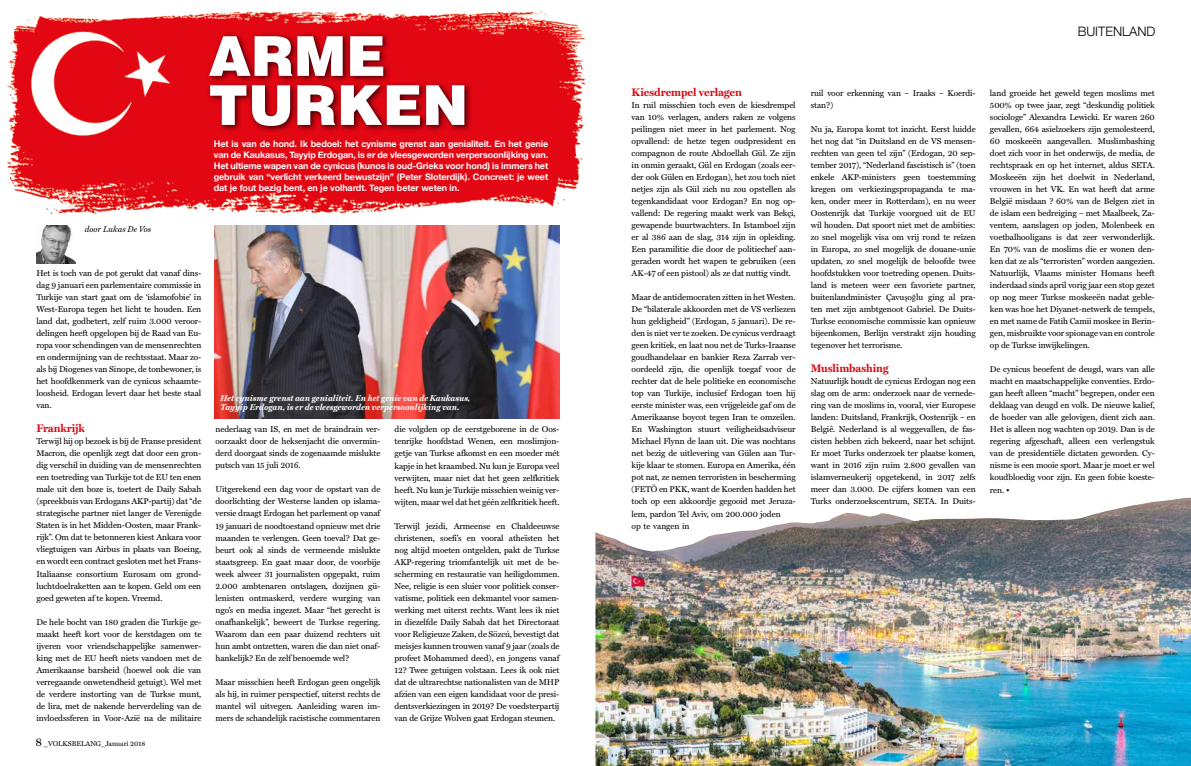
<style>
.page{position:relative;width:1191px;height:766px;background:#fff}
.page>*{position:absolute;margin:0;border:0;box-sizing:border-box;transform-origin:0 0}
.t1{font:900 55px/49px "Helvetica LT Pro";color:#fff}
.t2{font:300 13px "Helvetica Neue";color:#000}
.t3{font:700 11px "Miller Text";letter-spacing:-.01em;color:#d70911}
.t4{font:700 9px/11px "Helvetica Neue";letter-spacing:-.01em;color:#fff;text-align:justify}
.t5{font:8.5px/12px "Miller Text";letter-spacing:-.01em;color:#000;text-align:justify}
.t6{font:italic 700 8.5px/9px "Miller Text";color:#fff}
.t7{font:italic 8.5px "Miller Text";color:#000}
.t8{font:7px "Miller Text";color:#000}
.s1{font-size:12px}
.s2{font-family:"Times"}
</style>
<div class="page">
<img style="left:7px;top:11px;width:579px;height:322px">
<div style="left:206px;top:32px;width:266px;height:102px;background:#000;opacity:.75"></div>
<img style="left:37px;top:225px;width:38px;height:38px">
<img style="left:595px;top:497px;width:596px;height:268px">
<img style="left:215px;top:225px;width:344px;height:194px">
<h1 class="t1" style="left:208px;top:32px;width:261px">ARME<br>TURKEN</h1>
<p class="t7" style="left:85px;top:224px;width:68px">door Lukas De Vos</p>
<p class="t4" style="left:214px;top:138px;width:336px">Het is van de hond. Ik bedoel: het cynisme grenst aan genialiteit. En het genie van de Kaukasus, Tayyip Erdogan, is er de vleesgeworden verpersoonlijking van.<br>Het ultieme wapen van de cynicus (kunos is oud-Grieks voor hond) is immers het gebruik van “verlicht verkeerd bewustzijn” (Peter Sloterdijk). Concreet: je weet dat je fout bezig bent, en je volhardt. Tegen beter weten in.</p>
<p class="t5" style="left:36px;top:267px;width:166px">Het is toch van de pot gerukt dat vanaf dins&shy;dag 9 januari een parlementaire commissie in Turkije van start gaat om de ‘islamofobie’ in West-Europa tegen het licht te houden. Een land dat, godbetert, zelf ruim 3.000 veroor&shy;delingen heeft opgelopen bij de Raad van Eu&shy;ropa voor schendingen van de mensenrechten en ondermijning van de rechtsstaat. Maar zo&shy;als bij Diogenes van Sinope, de tonbewoner, is het hoofdkenmerk van de cynicus schaamte&shy;loosheid. Erdogan levert daar het beste staal van.</p>
<p class="t3" style="left:36px;top:422px;width:50px">Frankrijk</p>
<p class="t5" style="left:36px;top:435px;width:166px">Terwijl hij op bezoek is bij de Franse president Macron, die openlijk zegt dat door een gron&shy;dig verschil in duiding van de mensenrechten een toetreding van Turkije tot de EU ten enen male uit den boze is, toetert de Daily Sabah (spreekbuis van Erdogans AKP-partij) dat “de strategische partner niet langer de Verenigde Staten is in het Midden-Oosten, maar Frank&shy;rijk”. Om dat te betonneren kiest Ankara voor vliegtuigen van Airbus in plaats van Boeing, en wordt een contract gesloten met het Frans-Italiaanse consortium Eurosam om grond&shy;luchtdoelraketten aan te kopen. Geld om een goed geweten af te kopen. Vreemd.</p>
<p class="t5" style="left:36px;top:615px;width:166px">De hele bocht van 180 graden die Turkije ge&shy;maakt heeft kort voor de kerstdagen om te ijveren voor vriendschappelijke samenwer&shy;king met de EU heeft niets vandoen met de Amerikaanse barsheid (hoewel ook die van verregaande onwetendheid getuigt). Wel met de verdere instorting van de Turkse munt, de lira, met de nakende herverdeling van de invloedssferen in Voor-Azië na de militaire</p>
<p class="t8" style="left:35px;top:739px;width:111px"><span class="s1">8</span> _VOLKSBELANG_Januari 2018</p>
<p class="t6" style="left:221px;top:393px;width:251px">Het cynisme grenst aan genialiteit. En het genie van de Kaukasus,<br>Tayyip Erdogan, is er de vleesgeworden verpersoonlijking van.</p>
<p class="t5" style="left:215px;top:423px;width:166px">nederlaag van IS, en met de braindrain ver&shy;oorzaakt door de heksenjacht die onvermin&shy;derd doorgaat sinds de zogenaamde mislukte putsch van 15 juli 2016.</p>
<p class="t5" style="left:215px;top:483px;width:166px">Uitgerekend een dag voor de opstart van de doorlichting der Westerse landen op islama&shy;versie draagt Erdogan het parlement op vanaf 19 januari de noodtoestand opnieuw met drie maanden te verlengen. Geen toeval? Dat ge&shy;beurt ook al sinds de vermeende mislukte staatsgreep. En gaat maar door, de voorbije week alweer 31 journalisten opgepakt, ruim 2.000 ambtenaren ontslagen, dozijnen gü&shy;lenisten ontmaskerd, verdere wurging van ngo’s en media ingezet. Maar “het gerecht is onafhankelijk”, beweert de Turkse regering.<br>Waarom dan een paar duizend rechters uit hun ambt ontzetten, waren die dan niet onaf&shy;hankelijk? En de zelf benoemde wel?</p>
<p class="t5" style="left:215px;top:675px;width:166px">Maar misschien heeft Erdogan geen ongelijk als hij, in ruimer perspectief, uiterst rechts de mantel wil uitvegen. Aanleiding waren im&shy;mers de schandelijk racistische commentaren</p>
<p class="t5" style="left:394px;top:423px;width:166px">die volgden op de eerstgeborene in de Oos&shy;tenrijke hoofdstad Wenen, een moslimjon&shy;getje van Turkse afkomst en een moeder mét kapje in het kraambed. Nu kun je Europa veel verwijten, maar niet dat het geen zelfkritiek heeft. Nu kun je Turkije misschien weinig ver&shy;wijten, maar wel dat het géén zelfkritiek heeft.</p>
<p class="t5" style="left:394px;top:519px;width:166px">Terwijl jezidi, Armeense en Chaldeeuwse christenen, soefi’s en vooral atheïsten het nog altijd moeten ontgelden, pakt de Turkse AKP-regering triomfantelijk uit met de be&shy;scherming en restauratie van heiligdommen.<br>Nee, religie is een sluier voor politiek conser&shy;vatisme, politiek een dekmantel voor samen&shy;werking met uiterst rechts. Want lees ik niet in diezelfde Daily Sabah dat het Directoraat voor Religieuze Zaken, de Sözcú, bevestigt dat meisjes kunnen trouwen vanaf 9 jaar (zoals de profeet Mohammed deed), en jongens vanaf 12? Twee getuigen volstaan. Lees ik ook niet dat de ultrarechtse nationalisten van de MHP afzien van een eigen kandidaat voor de presi&shy;dentsverkiezingen in 2019? De voedsterpartij van de Grijze Wolven gaat Erdogan steunen.</p>
<h2 class="t2" style="left:1077px;top:21px;width:79px">BUITENLAND</h2>
<p class="t3" style="left:631px;top:86px;width:112px">Kiesdrempel verlagen</p>
<p class="t5" style="left:631px;top:99px;width:166px">In ruil misschien toch even de kiesdrempel van 10% verlagen, anders raken ze volgens peilingen niet meer in het parlement. Nog opvallend: de hetze tegen oudpresident en compagnon de route Abdoellah Gül. Ze zijn in onmin geraakt, Gül en Erdogan (zoals eer&shy;der ook Gülen en Erdogan), het zou toch niet netjes zijn als Gül zich nu zou opstellen als tegenkandidaat voor Erdogan? En nog op&shy;vallend: De regering maakt werk van Bekçi, gewapende buurtwachters. In Istamboel zijn er al 386 aan de slag, 314 zijn in opleiding.<br>Een paramilitie die door de politiechef aan&shy;geraden wordt het wapen te gebruiken (een AK-47 of een pistool) als ze dat nuttig vindt.</p>
<p class="t5" style="left:631px;top:291px;width:166px;text-align:left">Maar de antidemocraten zitten in het Westen.<br>De “bilaterale akkoorden met de VS verliezen hun geldigheid” (Erdogan, 5 januari). De re&shy;den is niet ver te zoeken. De cynicus verdraagt geen kritiek, en laat nou net de Turks-Iraanse goudhandelaar en bankier Reza Zarrab ver&shy;oordeeld zijn, die openlijk toegaf voor de rechter dat de hele politieke en economische top van Turkije, inclusief Erdogan toen hij eerste minister was, een vrijgeleide gaf om de Amerikaanse boycot tegen Iran te omzeilen.<br>En Washington stuurt veiligheidsadviseur Michael Flynn de laan uit. Die was nochtans net bezig de uitlevering van Gülen aan Tur&shy;kije klaar te stomen. Europa en Amerika, één pot nat, ze nemen terroristen in bescherming (FETÖ en PKK, want de Koerden hadden het toch op een akkoordje gegooid met Jeruza&shy;lem, pardon Tel Aviv, om 200.000 joden<br>op te vangen in</p>
<p class="t5" style="left:811px;top:87px;width:166px">ruil voor erkenning van – Iraaks – Koerdi&shy;stan?)</p>
<p class="t5" style="left:811px;top:123px;width:166px">Nu ja, Europa komt tot inzicht. Eerst luidde het nog dat “in Duitsland en de VS mensen&shy;rechten van geen tel zijn” (Erdogan, 20 sep&shy;tember 2017), “Nederland fascistisch is” (toen enkele AKP-ministers geen toestemming kregen om verkiezingspropaganda te ma&shy;ken, onder meer in Rotterdam), en nu weer Oostenrijk dat Turkije voorgoed uit de EU wil houden. Dat spoort niet met de ambities: zo snel mogelijk visa om vrij rond te reizen in Europa, zo snel mogelijk de douane-unie updaten, zo snel mogelijk de beloofde twee hoofdstukken voor toetreding openen. Duits&shy;land is meteen weer een favoriete partner, buitenlandminister Çavu<span class="s2">ş</span>o<span class="s2">ğ</span>lu ging al pra&shy;ten met zijn ambtgenoot Gabriel. De Duits-Turkse economische commissie kan opnieuw bijeenkomen, Berlijn verstrakt zijn houding tegenover het terrorisme.</p>
<p class="t3" style="left:811px;top:362px;width:80px">Muslimbashing</p>
<p class="t5" style="left:811px;top:375px;width:166px">Natuurlijk houdt de cynicus Erdogan nog een slag om de arm: onderzoek naar de vernede&shy;ring van de moslims in, vooral, vier Europese landen: Duitsland, Frankrijk, Oostenrijk – en Belgiê. Nederland is al weggevallen, de fas&shy;cisten hebben zich bekeerd, naar het schijnt.<br>Er moet Turks onderzoek ter plaatse komen, want in 2016 zijn ruim 2.800 gevallen van islamverneukerij opgetekend, in 2017 zelfs meer dan 3.000. De cijfers komen van een Turks onderzoekscentrum, SETA. In Duits-</p>
<p class="t5" style="left:990px;top:87px;width:166px">land groeide het geweld tegen moslims met 500% op twee jaar, zegt “deskundig politiek sociologe” Alexandra Lewicki. Er waren 260 gevallen, 664 asielzoekers zijn gemolesteerd, 60 moskeeën aangevallen. Muslimbashing doet zich voor in het onderwijs, de media, de rechtspraak en op het internet, aldus SETA.<br>Moskeeën zijn het doelwit in Nederland, vrouwen in het VK. En wat heeft dat arme België misdaan ? 60% van de Belgen ziet in de islam een bedreiging – met Maalbeek, Za&shy;ventem, aanslagen op joden, Molenbeek en voetbalhooligans is dat zeer verwonderlijk.<br>En 70% van de moslims die er wonen den&shy;ken dat ze als “terroristen” worden aangezien.<br>Natuurlijk, Vlaams minister Homans heeft inderdaad sinds april vorig jaar een stop gezet op nog meer Turkse moskeeën nadat geble&shy;ken was hoe het Diyanet-netwerk de tempels, en met name de Fatih Camii moskee in Berin&shy;gen, misbruikte voor spionage van en controle op de Turkse inwijkelingen.</p>
<p class="t5" style="left:990px;top:363px;width:166px">De cynicus beoefent de deugd, wars van alle macht en maatschappelijke conventies. Erdo&shy;gan heeft alleen “macht” begrepen, onder een deklaag van deugd en volk. De nieuwe kalief, de hoeder van alle gelovigen, dient zich aan.<br>Het is alleen nog wachten op 2019. Dan is de regering afgeschaft, alleen een verlengstuk van de presidentiële dictaten geworden. Cy&shy;nisme is een mooie sport. Maar je moet er wel koudbloedig voor zijn. En geen fobie koeste&shy;ren. •</p>
</div>
